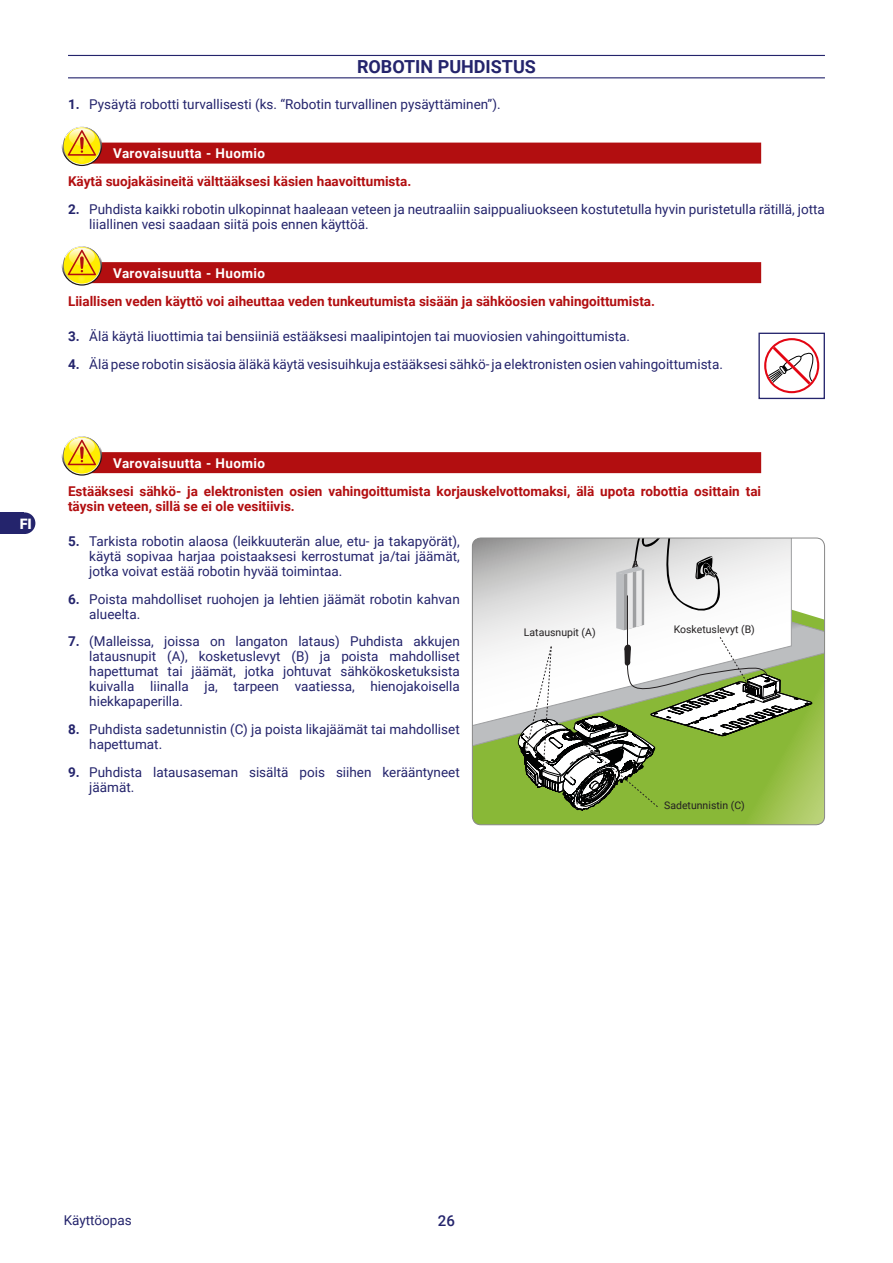
<style>
.page{position:relative;width:893px;height:1263px;background:#fff}
.page>*{position:absolute;margin:0;border:0;box-sizing:border-box;transform-origin:0 0}
.t1{font:700 18px "Roboto";color:#24246c}
.t2{font:500 15px "Roboto";color:#24246c}
.t3{font:900 14.4px "Roboto";color:#fff}
.t4{font:13.5px/15px "Roboto";color:#24246c}
.t5{font:700 13.5px/15px "Roboto";color:#b20e10}
.t6{font:700 13.5px "Roboto";letter-spacing:.03em;color:#fff}
.t7{font:10.5px "Roboto";color:#232021}
.s1{font-weight:700}
</style>
<div class="page">
<div style="left:0;top:512px;width:24px;height:22px;background:#24246c"></div>
<div style="left:14px;top:512px;width:21px;height:22px;background:#24246c;border-radius:50%"></div>
<hr style="left:68px;top:55px;width:757px;height:1px;background:#24246c">
<hr style="left:68px;top:77px;width:757px;height:1px;background:#24246c">
<div style="left:72px;top:143px;width:689px;height:21px;background:#b20e10"></div>
<svg style="left:62px;top:126px;width:40px;height:40px"></svg>
<svg style="left:63px;top:127px;width:38px;height:38px"></svg>
<svg style="left:64px;top:128px;width:36px;height:36px"></svg>
<svg style="left:65px;top:127px;width:34px;height:29px"></svg>
<div style="left:72px;top:262px;width:689px;height:21px;background:#b20e10"></div>
<svg style="left:62px;top:245px;width:40px;height:41px"></svg>
<svg style="left:63px;top:246px;width:38px;height:38px"></svg>
<svg style="left:64px;top:247px;width:36px;height:37px"></svg>
<svg style="left:65px;top:246px;width:34px;height:29px"></svg>
<svg style="left:764px;top:338px;width:56px;height:56px"></svg>
<div style="left:758px;top:333px;width:67px;height:66px;border:1px solid #24246c"></div>
<div style="left:72px;top:452px;width:689px;height:21px;background:#b20e10"></div>
<svg style="left:62px;top:435px;width:40px;height:41px"></svg>
<svg style="left:63px;top:436px;width:38px;height:38px"></svg>
<svg style="left:64px;top:437px;width:36px;height:37px"></svg>
<svg style="left:65px;top:436px;width:34px;height:29px"></svg>
<svg style="left:472px;top:752px;width:353px;height:73px;background:#91bc42"></svg>
<svg style="left:474px;top:616px;width:349px;height:136px;background:#98bb5a"></svg>
<svg style="left:472px;top:538px;width:46px;height:198px"></svg>
<svg style="left:518px;top:540px;width:294px;height:283px"></svg>
<div style="left:472px;top:538px;width:353px;height:287px;border:1px solid #878787;border-radius:9px"></div>
<p class="t3" style="left:20px;top:513px;width:14px">FI</p>
<h1 class="t1" style="left:357px;top:54px;width:180px">ROBOTIN PUHDISTUS</h1>
<p class="t4" style="left:68px;top:96px;width:434px"><span class="s1">1.</span> Pysäytä robotti turvallisesti (ks. “Robotin turvallinen pysäyttäminen”).</p>
<p class="t6" style="left:113px;top:144px;width:154px">Varovaisuutta - Huomio</p>
<p class="t5" style="left:68px;top:173px;width:345px">Käytä suojakäsineitä välttääksesi käsien haavoittumista.</p>
<p class="t4" style="left:89px;top:201px;width:737px;text-indent:-21px"><span class="s1">2.</span> Puhdista kaikki robotin ulkopinnat haaleaan veteen ja neutraaliin saippualiuokseen kostutetulla hyvin puristetulla rätillä, jotta liiallinen vesi saadaan siitä pois ennen käyttöä.</p>
<p class="t6" style="left:113px;top:264px;width:154px">Varovaisuutta - Huomio</p>
<p class="t5" style="left:68px;top:293px;width:589px">Liiallisen veden käyttö voi aiheuttaa veden tunkeutumista sisään ja sähköosien vahingoittumista.</p>
<p class="t4" style="left:68px;top:328px;width:564px"><span class="s1">3.</span> Älä käytä liuottimia tai bensiiniä estääksesi maalipintojen tai muoviosien vahingoittumista.</p>
<p class="t4" style="left:68px;top:356px;width:656px"><span class="s1">4.</span> Älä pese robotin sisäosia äläkä käytä vesisuihkuja estääksesi sähkö- ja elektronisten osien vahingoittumista.</p>
<p class="t6" style="left:113px;top:454px;width:154px">Varovaisuutta - Huomio</p>
<p class="t5" style="left:68px;top:483px;width:695px">Estääksesi sähkö- ja elektronisten osien vahingoittumista korjauskelvottomaksi, älä upota robottia osittain tai täysin veteen, sillä se ei ole vesitiivis.</p>
<p class="t4" style="left:89px;top:533px;width:372px;text-align:justify;text-indent:-21px"><span class="s1">5.</span> Tarkista robotin alaosa (leikkuuterän alue, etu- ja takapyörät), käytä sopivaa harjaa poistaaksesi kerrostumat ja/tai jäämät, jotka voivat estää robotin hyvää toimintaa.</p>
<p class="t4" style="left:89px;top:591px;width:372px;text-indent:-21px"><span class="s1">6.</span> Poista mahdolliset ruohojen ja lehtien jäämät robotin kahvan alueelta.</p>
<p class="t4" style="left:89px;top:633px;width:372px;text-align:justify;text-indent:-21px"><span class="s1">7.</span> (Malleissa, joissa on langaton lataus) Puhdista akkujen latausnupit (A), kosketuslevyt (B) ja poista mahdolliset hapettumat tai jäämät, jotka johtuvat sähkökosketuksista kuivalla liinalla ja, tarpeen vaatiessa, hienojakoisella hiekkapaperilla.</p>
<p class="t4" style="left:89px;top:721px;width:372px;text-indent:-21px"><span class="s1">8.</span> Puhdista sadetunnistin (C) ja poista likajäämät tai mahdolliset hapettumat.</p>
<p class="t4" style="left:89px;top:764px;width:372px;text-indent:-21px"><span class="s1">9.</span> Puhdista latausaseman sisältä pois siihen kerääntyneet jäämät.</p>
<p class="t7" style="left:524px;top:625px;width:73px">Latausnupit (A)</p>
<p class="t7" style="left:674px;top:621px;width:83px">Kosketuslevyt (B)</p>
<p class="t7" style="left:664px;top:798px;width:82px">Sadetunnistin (C)</p>
<p class="t4" style="left:64px;top:1212px;width:70px">Käyttöopas</p>
<p class="t2" style="left:438px;top:1210px;width:19px">26</p>
</div>
